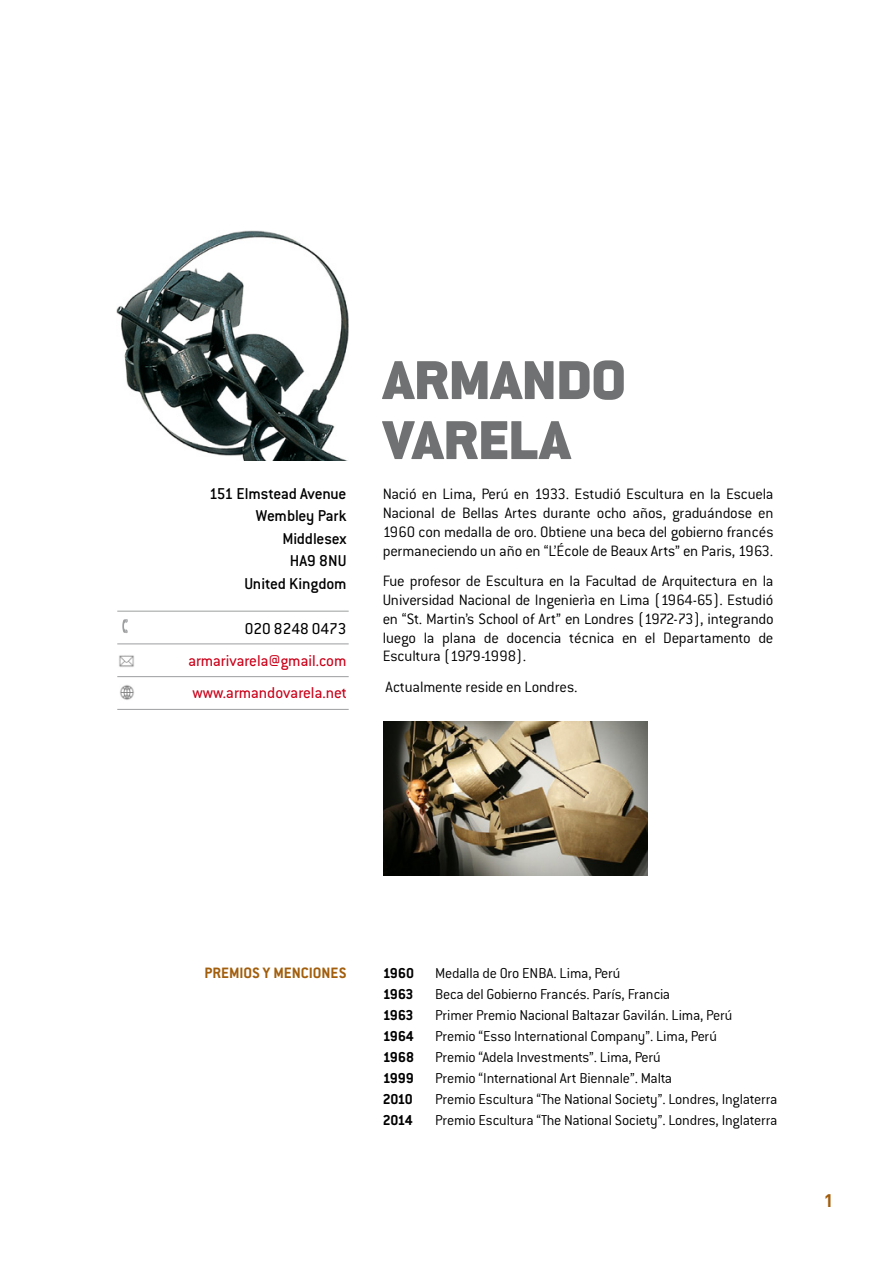
<style>
.page{position:relative;width:893px;height:1263px;background:#fff}
.page>*{position:absolute;margin:0;border:0;box-sizing:border-box;transform-origin:0 0}
.t1{font:900 60px/60px "Conduit ITC Std";color:#707172}
.t2{font:700 18px "DIN";color:#a25e0c}
.t3{font:500 17.25px/22.5px "Conduit ITC Std";letter-spacing:-.01em;color:#000;text-align:right}
.t4{font:17.25px/32.2px "Conduit ITC Std";color:#ca0019}
.t5{font:17.25px "Conduit ITC Std";color:#000}
.t6{font:300 16.5px/18.8px "Conduit ITC Std";letter-spacing:-.015em;color:#000;text-align:justify}
.t7{font:700 16.5px "Conduit ITC Std";color:#a25e0c}
.t8{font:300 15.75px "Conduit ITC Std";letter-spacing:-.015em;color:#000}
.t9{font:700 15.75px "Conduit ITC Std";letter-spacing:-.025em;color:#000}
</style>
<div class="page">
<img style="left:384px;top:721px;width:263px;height:154px">
<img style="left:117px;top:231px;width:232px;height:229px">
<svg style="left:122px;top:619px;width:6px;height:14px"></svg>
<hr style="left:117px;top:611px;width:232px;height:1px;background:#9c9e9f">
<hr style="left:117px;top:643px;width:232px;height:1px;background:#9c9e9f">
<hr style="left:117px;top:676px;width:232px;height:1px;background:#9c9e9f">
<hr style="left:117px;top:709px;width:232px;height:1px;background:#9c9e9f">
<img style="left:119px;top:655px;width:15px;height:12px">
<img style="left:120px;top:685px;width:14px;height:15px">
<p class="t3" style="left:209px;top:482px;width:139px">151 Elmstead Avenue<br>Wembley Park<br>Middlesex<br>HA9 8NU<br>United Kingdom</p>
<p class="t5" style="left:245px;top:618px;width:103px">020 8248 0473</p>
<p class="t4" style="left:188px;top:644px;width:160px">armarivarela@gmail.com www.armandovarela.net</p>
<h1 class="t1" style="left:383px;top:351px;width:245px">ARMANDO<br>VARELA</h1>
<p class="t6" style="left:383px;top:484px;width:392px">Nació en Lima, Perú en 1933. Estudió Escultura en la Escuela Nacional de Bellas Artes durante ocho años, graduándose en 1960 con medalla de oro. Obtiene una beca del gobierno francés permaneciendo un año en “L’École de Beaux Arts” en Paris, 1963.</p>
<p class="t6" style="left:383px;top:571px;width:392px">Fue profesor de Escultura en la Facultad de Arquitectura en la Universidad Nacional de Ingenierìa en Lima (1964-65). Estudió en “St. Martin’s School of Art” en Londres (1972-73), integrando luego la plana de docencia técnica en el Departamento de Escultura (1979-1998).</p>
<p class="t6" style="left:386px;top:677px;width:193px">Actualmente reside en Londres.</p>
<p class="t7" style="left:204px;top:963px;width:144px">PREMIOS Y MENCIONES</p>
<p class="t9" style="left:383px;top:964px;width:33px">1960</p>
<p class="t8" style="left:435px;top:964px;width:187px">Medalla de Oro ENBA. Lima, Perú</p>
<p class="t9" style="left:383px;top:985px;width:32px">1963</p>
<p class="t8" style="left:435px;top:985px;width:236px">Beca del Gobierno Francés. París, Francia</p>
<p class="t9" style="left:383px;top:1006px;width:32px">1963</p>
<p class="t8" style="left:435px;top:1006px;width:299px">Primer Premio Nacional Baltazar Gavilán. Lima, Perú</p>
<p class="t9" style="left:383px;top:1027px;width:33px">1964</p>
<p class="t8" style="left:435px;top:1027px;width:283px">Premio “Esso International Company”. Lima, Perú</p>
<p class="t9" style="left:383px;top:1048px;width:33px">1968</p>
<p class="t8" style="left:435px;top:1048px;width:227px">Premio “Adela Investments”. Lima, Perú</p>
<p class="t9" style="left:383px;top:1069px;width:33px">1999</p>
<p class="t8" style="left:435px;top:1069px;width:238px">Premio “International Art Biennale”. Malta</p>
<p class="t9" style="left:383px;top:1090px;width:31px">2010</p>
<p class="t8" style="left:435px;top:1090px;width:344px">Premio Escultura “The National Society”. Londres, Inglaterra</p>
<p class="t9" style="left:383px;top:1111px;width:32px">2014</p>
<p class="t8" style="left:435px;top:1111px;width:344px">Premio Escultura “The National Society”. Londres, Inglaterra</p>
<p class="t2" style="left:824px;top:1189px;width:11px">1</p>
</div>
